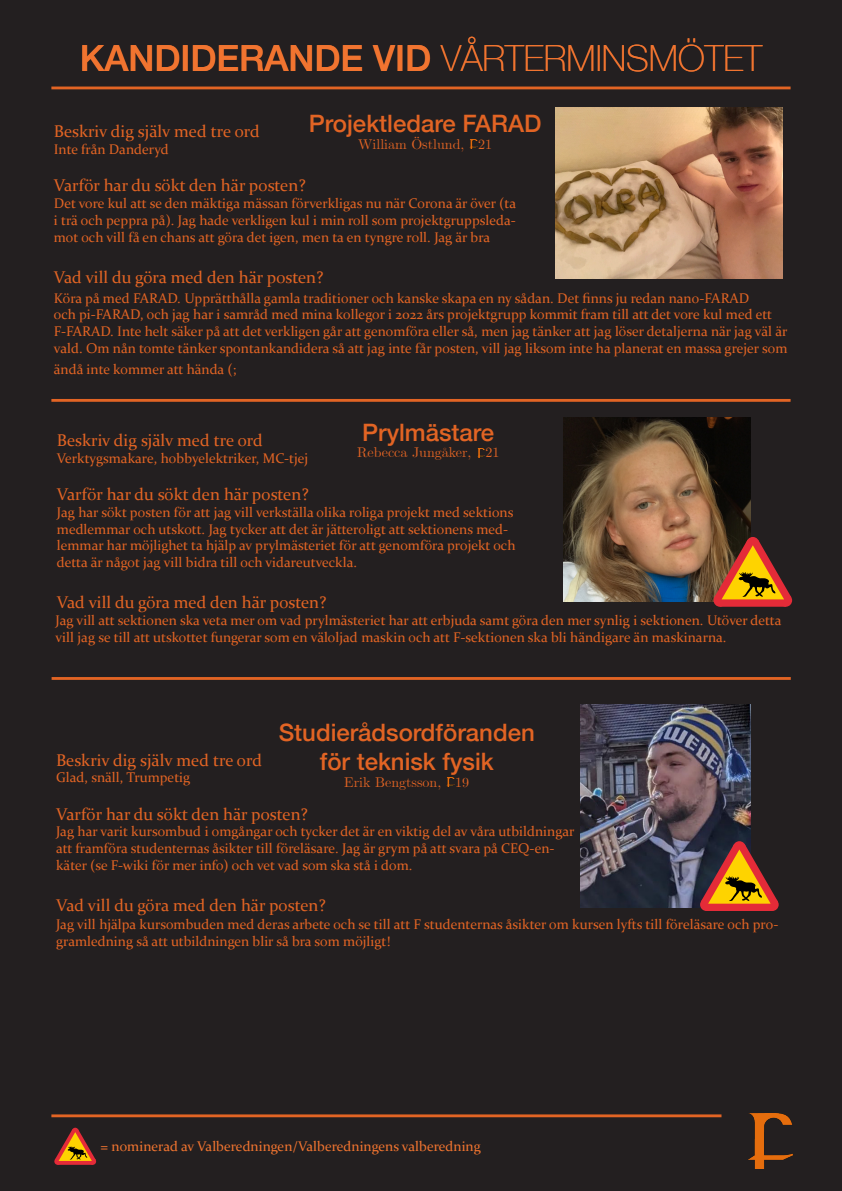
<style>
.page{position:relative;width:842px;height:1191px;background:#231f20}
.page>*{position:absolute;margin:0;border:0;box-sizing:border-box;transform-origin:0 0}
.t1{font:500 36px "Helvetica Neue";color:#f17430}
.t2{font:500 24px "Helvetica Neue";color:#e26424}
.t3{font:17px "Constantia";color:#e26424}
.t4{font:14px/16.8px "Constantia";color:#e26424}
.t5{font:14px "Constantia";color:#f17430}
.t6{font:14px "CMU Serif";color:#e26424}
.s1{font-weight:100}
</style>
<div class="page">
<hr style="left:51px;top:86px;width:739px;height:3px;background:#e26424">
<img style="left:748px;top:1113px;width:45px;height:55px">
<svg style="left:55px;top:1129px;width:41px;height:35px"></svg>
<hr style="left:51px;top:1114px;width:670px;height:3px;background:#e26424">
<hr style="left:51px;top:399px;width:739px;height:3px;background:#e26424">
<svg style="left:469px;top:139px;width:9px;height:10px"></svg>
<img style="left:556px;top:108px;width:226px;height:170px">
<svg style="left:477px;top:448px;width:8px;height:9px"></svg>
<img style="left:564px;top:417px;width:187px;height:184px">
<svg style="left:446px;top:777px;width:9px;height:10px"></svg>
<img style="left:581px;top:704px;width:170px;height:203px">
<hr style="left:52px;top:677px;width:739px;height:3px;background:#e26424">
<svg style="left:733px;top:841px;width:13px;height:13px"></svg>
<svg style="left:701px;top:844px;width:77px;height:67px"></svg>
<svg style="left:746px;top:537px;width:13px;height:12px"></svg>
<svg style="left:714px;top:540px;width:77px;height:67px"></svg>
<h1 class="t1" style="left:80px;top:29px;width:684px">KANDIDERANDE VID <span class="s1">VÅRTERMINSMÖTET</span></h1>
<p class="t2" style="left:309px;top:104px;width:234px">Projektledare FARAD</p>
<p class="t6" style="left:358px;top:136px;width:136px">William Östlund, 21</p>
<p class="t3" style="left:54px;top:120px;width:207px">Beskriv dig själv med tre ord</p>
<p class="t4" style="left:54px;top:140px;width:116px">Inte från Danderyd</p>
<p class="t3" style="left:54px;top:174px;width:253px">Varför har du sökt den här posten?</p>
<p class="t4" style="left:54px;top:194px;width:464px;text-align:justify">Det vore kul att se den mäktiga mässan förverkligas nu när Corona är över (ta i trä och peppra på). Jag hade verkligen kul i min roll som projektgruppsleda&shy;mot och vill få en chans att göra det igen, men ta en tyngre roll. Jag är bra</p>
<p class="t3" style="left:54px;top:265px;width:271px">Vad vill du göra med den här posten?</p>
<p class="t4" style="left:54px;top:289px;width:735px">Köra på med FARAD. Upprätthålla gamla traditioner och kanske skapa en ny sådan. Det finns ju redan nano-FARAD<br>och pi-FARAD, och jag har i samråd med mina kollegor i 2022 års projektgrupp kommit fram till att det vore kul med ett F-FARAD. Inte helt säker på att det verkligen går att genomföra eller så, men jag tänker att jag löser detaljerna när jag väl är vald. Om nån tomte tänker spontankandidera så att jag inte får posten, vill jag liksom inte ha planerat en massa grejer som</p>
<p class="t4" style="left:54px;top:360px;width:184px">ändå inte kommer att hända (;</p>
<p class="t2" style="left:362px;top:413px;width:134px">Prylmästare</p>
<p class="t6" style="left:357px;top:444px;width:144px">Rebecca Jungåker, 21</p>
<p class="t3" style="left:57px;top:428px;width:207px">Beskriv dig själv med tre ord</p>
<p class="t4" style="left:57px;top:449px;width:253px">Verktygsmakare, hobbyelektriker, MC-tjej</p>
<p class="t3" style="left:57px;top:482px;width:253px">Varför har du sökt den här posten?</p>
<p class="t4" style="left:57px;top:503px;width:460px">Jag har sökt posten för att jag vill verkställa olika roliga projekt med sektions medlemmar och utskott. Jag tycker att det är jätteroligt att sektionens med&shy;lemmar har möjlighet ta hjälp av prylmästeriet för att genomföra projekt och detta är något jag vill bidra till och vidareutveckla.</p>
<p class="t3" style="left:57px;top:590px;width:271px">Vad vill du göra med den här posten?</p>
<p class="t4" style="left:56px;top:611px;width:727px">Jag vill att sektionen ska veta mer om vad prylmästeriet har att erbjuda samt göra den mer synlig i sektionen. Utöver detta vill jag se till att utskottet fungerar som en väloljad maskin och att F-sektionen ska bli händigare än maskinarna.</p>
<p class="t2" style="left:279px;top:713px;width:258px">Studierådsordföranden</p>
<p class="t2" style="left:320px;top:742px;width:175px">för teknisk fysik</p>
<p class="t6" style="left:344px;top:774px;width:126px">Erik Bengtsson, 19</p>
<p class="t3" style="left:56px;top:748px;width:207px">Beskriv dig själv med tre ord</p>
<p class="t4" style="left:56px;top:768px;width:136px">Glad, snäll, Trumpetig</p>
<p class="t3" style="left:56px;top:802px;width:253px">Varför har du sökt den här posten?</p>
<p class="t4" style="left:56px;top:822px;width:520px">Jag har varit kursombud i omgångar och tycker det är en viktig del av våra utbildningar att framföra studenternas åsikter till föreläsare. Jag är grym på att svara på CEQ-en&shy;käter (se F-wiki för mer info) och vet vad som ska stå i dom.</p>
<p class="t3" style="left:56px;top:893px;width:271px">Vad vill du göra med den här posten?</p>
<p class="t4" style="left:56px;top:915px;width:724px">Jag vill hjälpa kursombuden med deras arbete och se till att F studenternas åsikter om kursen lyfts till föreläsare och pro&shy;gramledning så att utbildningen blir så bra som möjligt!</p>
<p class="t5" style="left:100px;top:1137px;width:382px">= nominerad av Valberedningen/Valberedningens valberedning</p>
</div>
